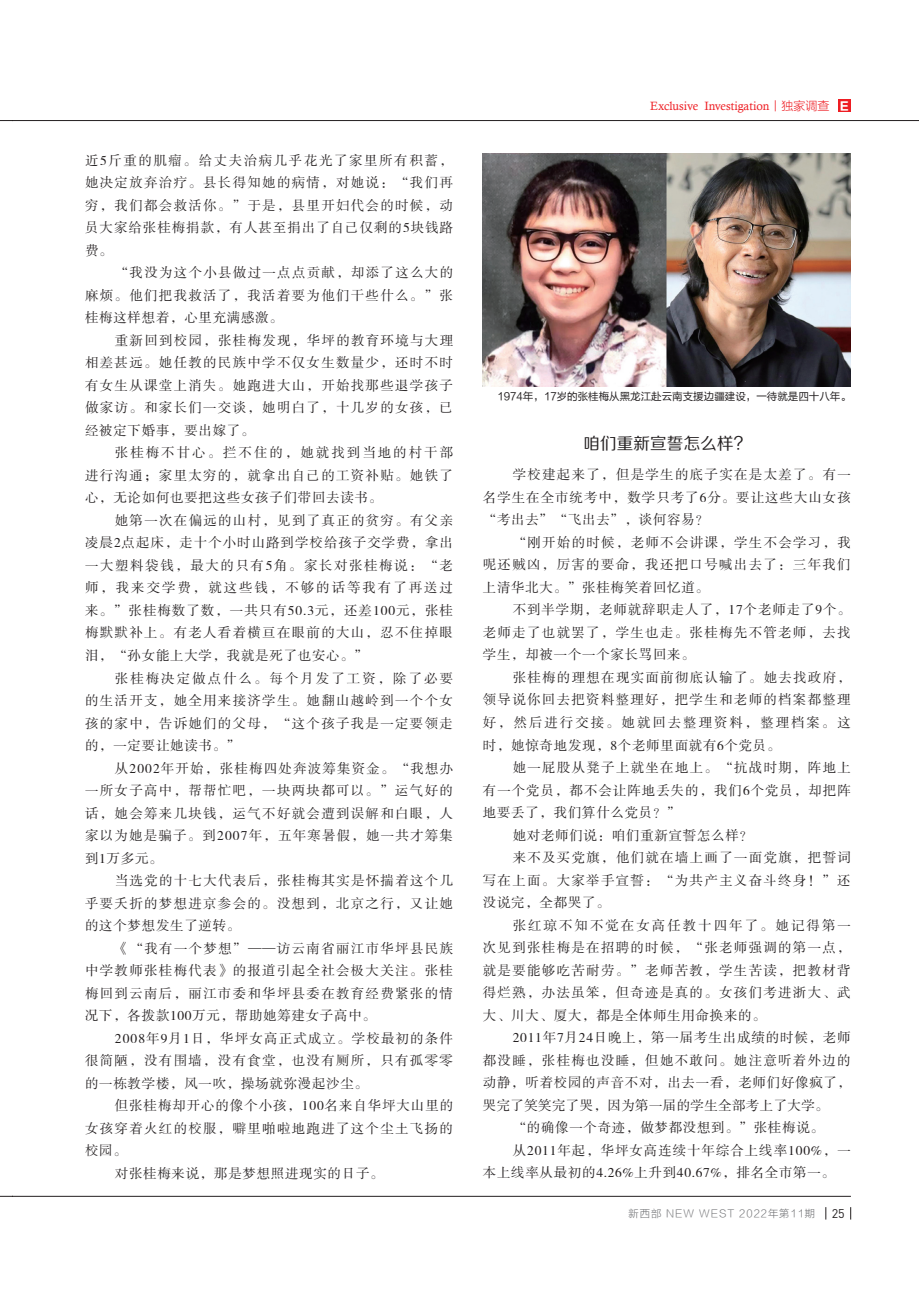
<style>
.page{position:relative;width:919px;height:1289px;background:#fff}
.page>*{position:absolute;margin:0;border:0;box-sizing:border-box;transform-origin:0 0}
.t1{font:16.5px "FZZHJW GB1 0";letter-spacing:.01em;color:#231f20}
.t2{font:13.5px/22.5px "FZSSK GBK1 0";letter-spacing:.095em;color:#231f20;text-align:justify}
.t3{font:13.5px "FZSSK GBK1 0";letter-spacing:.05em;color:#231f20}
.t4{font:13.5px "FZSSK GBK1 0";letter-spacing:.065em;color:#231f20}
.t5{font:13.5px "FZSSK GBK1 0";letter-spacing:.06em;color:#231f20}
.t6{font:13.5px "FZSSK GBK1 0";letter-spacing:.07em;color:#231f20}
.t7{font:13.5px "FZSSK GBK1 0";letter-spacing:.025em;color:#231f20}
.t8{font:13.5px "FZSSK GBK1 0";letter-spacing:.145em;color:#231f20}
.t9{font:12.45px "DIN";color:#231f20}
.t10{font:12px "Calisto";color:#ee1d23}
.t11{font:10.5px "FZLTHK GBK1 0";color:#231f20}
.t12{font:10.2px "FZLTXHK GBK1 0";letter-spacing:.1em;color:#6c6d70}
.s1{font-family:"FZLTXHK GBK1 0"}
.s2{font-family:"FZLTDHK GBK1 0";font-size:11.4px;color:#fff}
</style>
<div class="page">
<svg style="left:0;top:1195px;width:13px;height:1px"></svg>
<svg style="left:0;top:120px;width:13px;height:1px"></svg>
<svg style="left:825px;top:1207px;width:1px;height:12px"></svg>
<svg style="left:850px;top:1207px;width:1px;height:12px"></svg>
<hr style="left:13px;top:1195px;width:837px;height:1px;background:#231f20">
<hr style="left:13px;top:120px;width:905px;height:1px;background:#231f20">
<img style="left:483px;top:153px;width:367px;height:234px">
<div style="left:838px;top:99px;width:12px;height:13px;background:#ee1d23"></div>
<p class="t2" style="left:85px;top:150px;width:369px">近5斤重的肌瘤。给丈夫治病几乎花光了家里所有积蓄，她决定放弃治疗。县长得知她的病情，对她说：“我们再穷，我们都会救活你。”于是，县里开妇代会的时候，动员大家给张桂梅捐款，有人甚至捐出了自己仅剩的5块钱路费。</p>
<p class="t2" style="left:85px;top:262px;width:369px;text-indent:30px">“我没为这个小县做过一点点贡献，却添了这么大的麻烦。他们把我救活了，我活着要为他们干些什么。”张桂梅这样想着，心里充满感激。</p>
<p class="t2" style="left:85px;top:330px;width:369px;text-indent:30px">重新回到校园，张桂梅发现，华坪的教育环境与大理相差甚远。她任教的民族中学不仅女生数量少，还时不时有女生从课堂上消失。她跑进大山，开始找那些退学孩子做家访。和家长们一交谈，她明白了，十几岁的女孩，已经被定下婚事，要出嫁了。</p>
<p class="t2" style="left:85px;top:442px;width:369px;text-indent:30px">张桂梅不甘心。拦不住的，她就找到当地的村干部进行沟通；家里太穷的，就拿出自己的工资补贴。她铁了心，无论如何也要把这些女孩子们带回去读书。</p>
<p class="t2" style="left:85px;top:510px;width:369px;text-indent:30px">她第一次在偏远的山村，见到了真正的贫穷。有父亲凌晨2点起床，走十个小时山路到学校给孩子交学费，拿出一大塑料袋钱，最大的只有5角。家长对张桂梅说：“老师，我来交学费，就这些钱，不够的话等我有了再送过来。”张桂梅数了数，一共只有50.3元，还差100元，张桂梅默默补上。有老人看着横亘在眼前的大山，忍不住掉眼泪，“孙女能上大学，我就是死了也安心。”</p>
<p class="t2" style="left:85px;top:667px;width:369px;text-indent:30px">张桂梅决定做点什么。每个月发了工资，除了必要的生活开支，她全用来接济学生。她翻山越岭到一个个女孩的家中，告诉她们的父母，“这个孩子我是一定要领走的，一定要让她读书。”</p>
<p class="t2" style="left:85px;top:757px;width:369px;text-indent:30px">从2002年开始，张桂梅四处奔波筹集资金。“我想办一所女子高中，帮帮忙吧，一块两块都可以。”运气好的话，她会筹来几块钱，运气不好就会遭到误解和白眼，人家以为她是骗子。到2007年，五年寒暑假，她一共才筹集到1万多元。</p>
<p class="t2" style="left:85px;top:870px;width:369px;text-indent:30px">当选党的十七大代表后，张桂梅其实是怀揣着这个几乎要夭折的梦想进京参会的。没想到，北京之行，又让她的这个梦想发生了逆转。</p>
<p class="t2" style="left:85px;top:937px;width:369px;text-indent:30px">《“我有一个梦想”——访云南省丽江市华坪县民族中学教师张桂梅代表》的报道引起全社会极大关注。张桂梅回到云南后，丽江市委和华坪县委在教育经费紧张的情况下，各拨款100万元，帮助她筹建女子高中。</p>
<p class="t2" style="left:85px;top:1027px;width:369px;text-indent:30px">2008年9月1日，华坪女高正式成立。学校最初的条件很简陋，没有围墙，没有食堂，也没有厕所，只有孤零零的一栋教学楼，风一吹，操场就弥漫起沙尘。</p>
<p class="t4" style="left:115px;top:1098px;width:340px">但张桂梅却开心的像个小孩，100名来自华坪大山里的</p>
<p class="t2" style="left:85px;top:1117px;width:369px">女孩穿着火红的校服，噼里啪啦地跑进了这个尘土飞扬的</p>
<p class="t2" style="left:85px;top:1140px;width:43px">校园。</p>
<p class="t3" style="left:115px;top:1166px;width:270px">对张桂梅来说，那是梦想照进现实的日子。</p>
<p class="t10" style="left:650px;top:99px;width:201px">Exclusive Investigation<span class="s1">丨独家调查</span> <span class="s2">Ｅ</span></p>
<p class="t11" style="left:497px;top:391px;width:355px">1974年，17岁的张桂梅从黑龙江赴云南支援边疆建设，一待就是四十八年。</p>
<p class="t1" style="left:583px;top:434px;width:168px">咱们重新宣誓怎么样？</p>
<p class="t2" style="left:483px;top:464px;width:369px;text-indent:30px">学校建起来了，但是学生的底子实在是太差了。有一名学生在全市统考中，数学只考了6分。要让这些大山女孩“考出去”“飞出去”，谈何容易？</p>
<p class="t2" style="left:483px;top:531px;width:369px;text-indent:30px">“刚开始的时候，老师不会讲课，学生不会学习，我呢还贼凶，厉害的要命，我还把口号喊出去了：三年我们上清华北大。”张桂梅笑着回忆道。</p>
<p class="t2" style="left:483px;top:599px;width:369px;text-indent:30px">不到半学期，老师就辞职走人了，17个老师走了9个。老师走了也就罢了，学生也走。张桂梅先不管老师，去找学生，却被一个一个家长骂回来。</p>
<p class="t2" style="left:483px;top:666px;width:369px;text-indent:30px">张桂梅的理想在现实面前彻底认输了。她去找政府，领导说你回去把资料整理好，把学生和老师的档案都整理好，然后进行交接。她就回去整理资料，整理档案。这时，她惊奇地发现，8个老师里面就有6个党员。</p>
<p class="t2" style="left:512px;top:756px;width:340px">她一屁股从凳子上就坐在地上。“抗战时期，阵地上</p>
<p class="t6" style="left:483px;top:782px;width:369px">有一个党员，都不会让阵地丢失的，我们6个党员，却把阵</p>
<p class="t3" style="left:483px;top:805px;width:199px">地要丢了，我们算什么党员？”</p>
<p class="t3" style="left:512px;top:827px;width:242px">她对老师们说：咱们重新宣誓怎么样？</p>
<p class="t2" style="left:512px;top:846px;width:340px">来不及买党旗，他们就在墙上画了一面党旗，把誓词</p>
<p class="t2" style="left:483px;top:869px;width:369px">写在上面。大家举手宣誓：“为共产主义奋斗终身！”还</p>
<p class="t2" style="left:483px;top:891px;width:128px">没说完，全都哭了。</p>
<p class="t8" style="left:512px;top:917px;width:340px">张红琼不知不觉在女高任教十四年了。她记得第一</p>
<p class="t2" style="left:483px;top:936px;width:369px">次见到张桂梅是在招聘的时候，“张老师强调的第一点，</p>
<p class="t2" style="left:483px;top:959px;width:369px">就是要能够吃苦耐劳。”老师苦教，学生苦读，把教材背</p>
<p class="t2" style="left:483px;top:981px;width:369px">得烂熟，办法虽笨，但奇迹是真的。女孩们考进浙大、武</p>
<p class="t3" style="left:483px;top:1007px;width:284px">大、川大、厦大，都是全体师生用命换来的。</p>
<p class="t5" style="left:512px;top:1030px;width:339px">2011年7月24日晚上，第一届考生出成绩的时候，老师</p>
<p class="t2" style="left:483px;top:1049px;width:369px">都没睡，张桂梅也没睡，但她不敢问。她注意听着外边的</p>
<p class="t3" style="left:483px;top:1075px;width:369px">动静，听着校园的声音不对，出去一看，老师们好像疯了，</p>
<p class="t7" style="left:483px;top:1097px;width:347px">哭完了笑笑完了哭，因为第一届的学生全部考上了大学。</p>
<p class="t3" style="left:512px;top:1120px;width:313px">“的确像一个奇迹，做梦都没想到。”张桂梅说。</p>
<p class="t4" style="left:512px;top:1142px;width:340px">从2011年起，华坪女高连续十年综合上线率100%，一</p>
<p class="t3" style="left:483px;top:1165px;width:354px">本上线率从最初的4.26%上升到40.67%，排名全市第一。</p>
<p class="t12" style="left:628px;top:1207px;width:188px">新西部 NEW WEST 2022年第11期</p>
<p class="t9" style="left:831px;top:1205px;width:13px">25</p>
</div>
